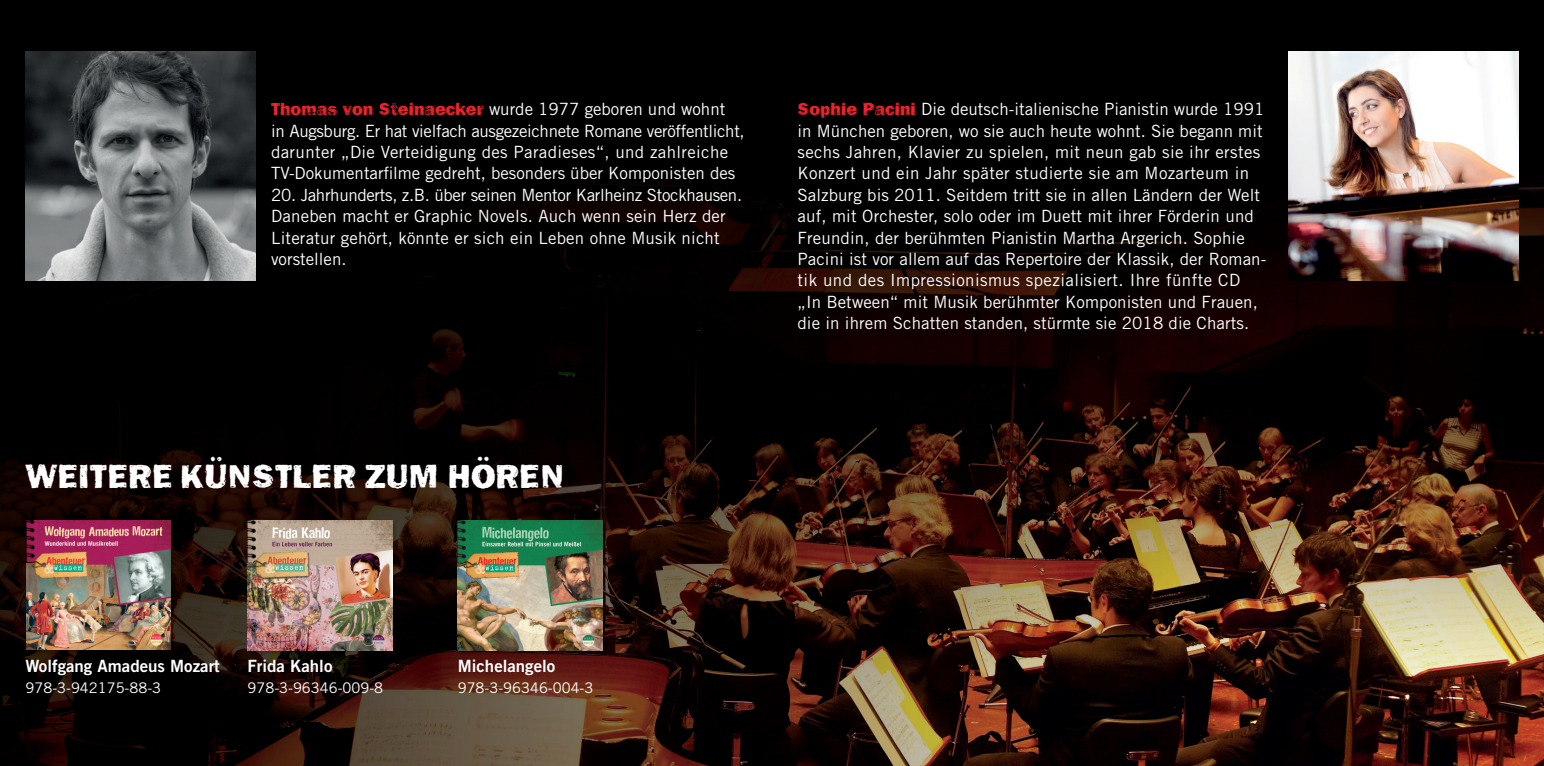
<style>
.page{position:relative;width:1544px;height:766px;background:#fff}
.page>*{position:absolute;margin:0;border:0;box-sizing:border-box;transform-origin:0 0}
.t1{font:34.65px "Frankie";letter-spacing:.005em;color:#fff}
.t2{font:16.88px/21.4px "Trade Gothic LT Std";letter-spacing:.005em;color:#fff}
.t3{font:16.88px "Trade Gothic LT Std Bd 2";color:#fff}
.t4{font:14.62px "Trade Gothic LT Std";color:#fff}
.s1{font-family:"Frankie";font-size:18px;color:#ee222d}
</style>
<div class="page">
<img style="left:0;top:0;width:1543px;height:765px">
<img style="left:25px;top:518px;width:151px;height:137px">
<img style="left:26px;top:520px;width:145px;height:129px">
<img style="left:246px;top:518px;width:152px;height:137px">
<img style="left:247px;top:520px;width:145px;height:130px">
<img style="left:456px;top:518px;width:152px;height:137px">
<img style="left:458px;top:520px;width:144px;height:130px">
<img style="left:1288px;top:51px;width:230px;height:230px">
<img style="left:26px;top:51px;width:229px;height:230px">
<p class="t2" style="left:271px;top:98px;width:475px"><span class="s1">Thomas von Steinaecker</span> wurde 1977 geboren und wohnt<br>in Augsburg. Er hat vielfach ausgezeichnete Romane veröffentlicht, darunter „Die Verteidigung des Paradieses“, und zahlreiche TV-Dokumentarfilme gedreht, besonders über Komponisten des</p>
<p class="t2" style="left:271px;top:184px;width:472px">20. Jahrhunderts, z.B. über seinen Mentor Karlheinz Stockhausen.<br>Daneben macht er Graphic Novels. Auch wenn sein Herz der Literatur gehört, könnte er sich ein Leben ohne Musik nicht vorstellen.</p>
<h1 class="t1" style="left:26px;top:456px;width:540px">WEITERE KÜNSTLER ZUM HÖREN</h1>
<p class="t2" style="left:797px;top:98px;width:470px"><span class="s1">Sophie Pacini</span> Die deutsch-italienische Pianistin wurde 1991 in München geboren, wo sie auch heute wohnt. Sie begann mit sechs Jahren, Klavier zu spielen, mit neun gab sie ihr erstes Konzert und ein Jahr später studierte sie am Mozarteum in Salzburg bis 2011. Seitdem tritt sie in allen Ländern der Welt auf, mit Orchester, solo oder im Duett mit ihrer Förderin und Freundin, der berühmten Pianistin Martha Argerich. Sophie Pacini ist vor allem auf das Repertoire der Klassik, der Roman&shy;tik und des Impressionismus spezialisiert. Ihre fünfte CD „In Between“ mit Musik berühmter Komponisten und Frauen, die in ihrem Schatten standen, stürmte sie 2018 die Charts.</p>
<p class="t3" style="left:26px;top:655px;width:196px">Wolfgang Amadeus Mozart</p>
<p class="t4" style="left:26px;top:678px;width:137px">978-3-942175-88-3</p>
<p class="t3" style="left:247px;top:655px;width:86px">Frida Kahlo</p>
<p class="t4" style="left:247px;top:678px;width:137px">978-3-96346-009-8</p>
<p class="t3" style="left:458px;top:655px;width:99px">Michelangelo</p>
<p class="t4" style="left:458px;top:678px;width:137px">978-3-96346-004-3</p>
</div>
